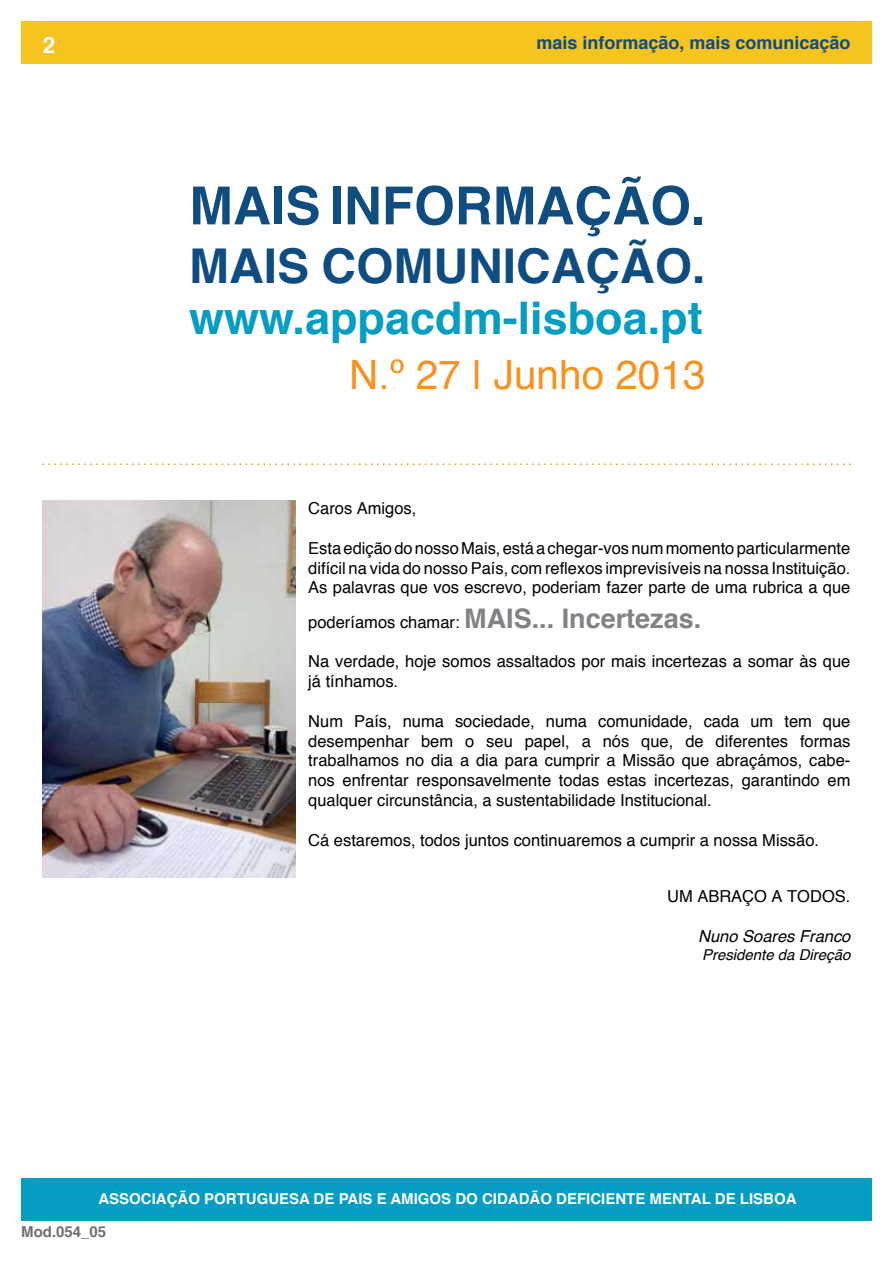
<style>
.page{position:relative;width:893px;height:1263px;background:#fff}
.page>*{position:absolute;margin:0;border:0;box-sizing:border-box;transform-origin:0 0}
.t1{font:700 52.5px "Helvetica";color:#0f4c7f}
.t2{font:700 48px "Helvetica";color:#0f4c7f}
.t3{font:700 45px "Helvetica";color:#059dc1}
.t4{font:40.5px "Helvetica";color:#f7921e}
.t5{font:700 27px "Helvetica";color:#808285}
.t6{font:700 22.5px "Helvetica";color:#fff}
.t7{font:700 18px "Helvetica";color:#0f4c7f}
.t8{font:16.5px/19.8px "Helvetica";color:#000;text-align:justify}
.t9{font:italic 16.5px "Helvetica";color:#000}
.t10{font:700 15px "Helvetica";color:#fff}
.t11{font:italic 15px "Helvetica";color:#000}
.t12{font:700 15px "Helvetica";color:#6d6e71}
.s1{font-weight:400;font-size:16.5px;color:#000}
</style>
<div class="page">
<div style="left:21px;top:1178px;width:851px;height:42px;background:#059dc1"></div>
<div style="left:21px;top:21px;width:851px;height:43px;background:#f5c41f"></div>
<svg style="left:43px;top:463px;width:807px;height:2px"></svg>
<img style="left:43px;top:501px;width:253px;height:376px">
<h3 class="t6" style="left:43px;top:27px;width:14px">2</h3>
<p class="t7" style="left:536px;top:28px;width:316px">mais informação, mais comunicação</p>
<h1 class="t1" style="left:189px;top:163px;width:518px">MAIS INFORMAÇÃO.</h1>
<h2 class="t2" style="left:189px;top:227px;width:518px">MAIS COMUNICAÇÃO.</h2>
<h3 class="t3" style="left:189px;top:281px;width:515px">www.appacdm-lisboa.pt</h3>
<h3 class="t4" style="left:349px;top:343px;width:358px">N.º 27 | Junho 2013</h3>
<p class="t8" style="left:308px;top:499px;width:110px">Caros Amigos,</p>
<p class="t8" style="left:308px;top:538px;width:544px">Esta edição do nosso Mais, está a chegar-vos num momento particularmente difícil na vida do nosso País, com reflexos imprevisíveis na nossa Instituição.<br>As palavras que vos escrevo, poderiam fazer parte de uma rubrica a que</p>
<h3 class="t5" style="left:308px;top:596px;width:394px"><span class="s1">poderíamos chamar:</span> MAIS... Incertezas.</h3>
<p class="t8" style="left:308px;top:652px;width:544px">Na verdade, hoje somos assaltados por mais incertezas a somar às que já tínhamos.</p>
<p class="t8" style="left:308px;top:712px;width:544px">Num País, numa sociedade, numa comunidade, cada um tem que desempenhar bem o seu papel, a nós que, de diferentes formas trabalhamos no dia a dia para cumprir a Missão que abraçámos, cabe&shy;nos enfrentar responsavelmente todas estas incertezas, garantindo em qualquer circunstância, a sustentabilidade Institucional.</p>
<p class="t8" style="left:308px;top:830px;width:512px">Cá estaremos, todos juntos continuaremos a cumprir a nossa Missão.</p>
<p class="t8" style="left:667px;top:887px;width:185px">UM ABRAÇO A TODOS.</p>
<p class="t9" style="left:698px;top:923px;width:154px">Nuno Soares Franco</p>
<p class="t11" style="left:702px;top:943px;width:150px">Presidente da Direção</p>
<p class="t10" style="left:98px;top:1186px;width:700px">ASSOCIAÇÃO PORTUGUESA DE PAIS E AMIGOS DO CIDADÃO DEFICIENTE MENTAL DE LISBOA</p>
<p class="t12" style="left:21px;top:1219px;width:87px">Mod.054_05</p>
</div>
